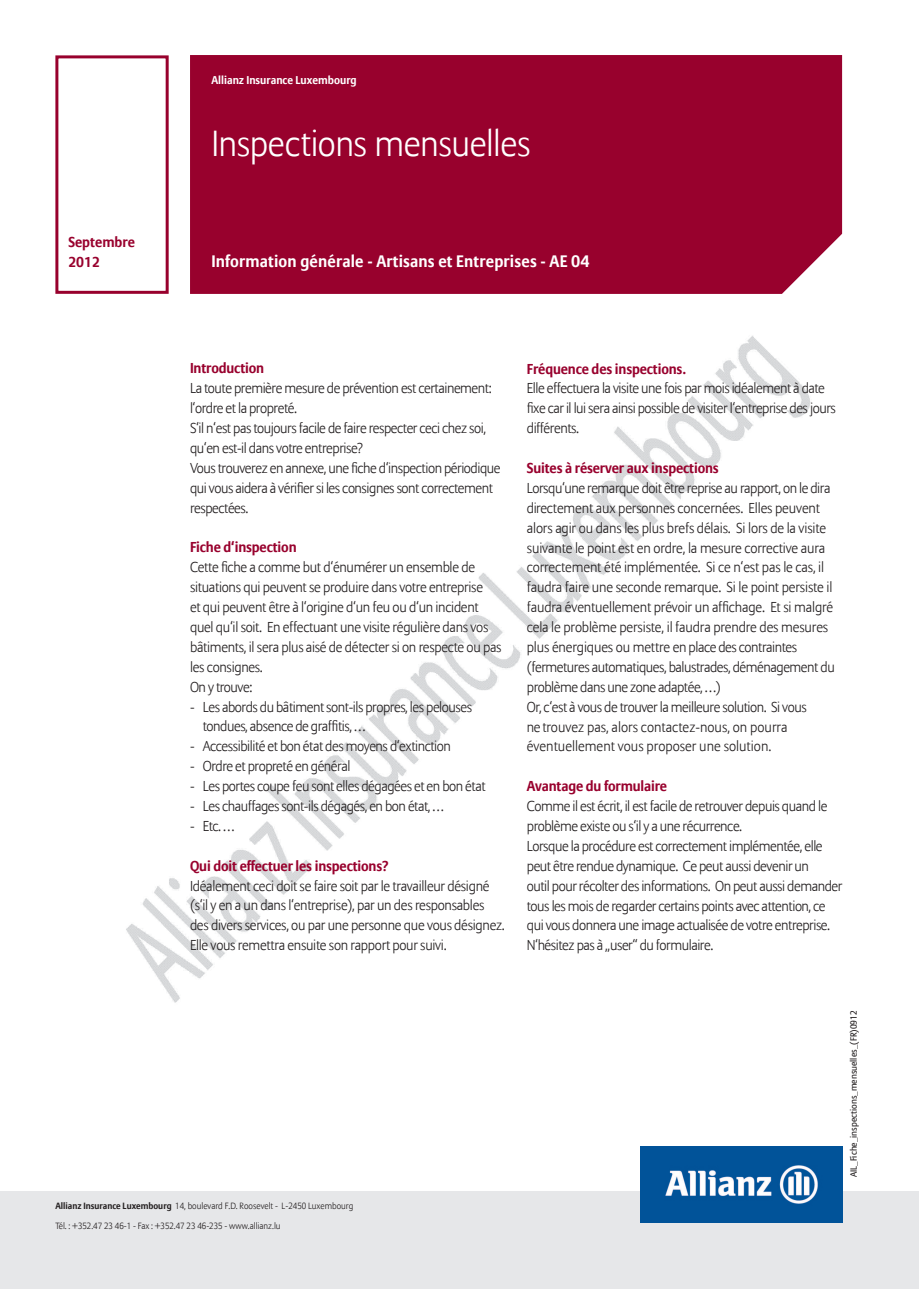
<style>
.page{position:relative;width:919px;height:1289px;background:#fff}
.page>*{position:absolute;margin:0;border:0;box-sizing:border-box;transform-origin:0 0}
.t1{font:300 36px "Allianz Sans";letter-spacing:-.015em;color:#fff}
.t2{font:700 16.5px "Allianz Sans";letter-spacing:.01em;color:#fff}
.t3{font:300 14.25px/20px "Allianz Sans";letter-spacing:-.03em;color:#231f20}
.t4{font:300 14.25px/20px "Allianz Sans";letter-spacing:-.01em;color:#231f20}
.t5{font:700 14.25px/20px "Allianz Sans";letter-spacing:-.01em;color:#98012d}
.t6{font:700 11.25px "Allianz Sans";color:#fff}
.t7{font:300 9px "Allianz Sans";color:#231f20}
.t8{font:9px "Allianz Sans";color:#231f20}
.s1{font-weight:700}
</style>
<div class="page">
<div style="left:0;top:1191px;width:918px;height:97px;background:#e6e7e9"></div>
<img style="left:126px;top:55px;width:717px;height:948px">
<img style="left:640px;top:1146px;width:202px;height:75px">
<div style="left:190px;top:55px;width:652px;height:239px;background:#98012d"></div>
<div style="left:55px;top:55px;width:114px;height:239px;border:3px solid #98012d"></div>
<p class="t6" style="left:211px;top:73px;width:147px">Allianz Insurance Luxembourg</p>
<p class="t5" style="left:68px;top:232px;width:68px">Septembre<br>2012</p>
<h1 class="t1" style="left:211px;top:122px;width:321px">Inspections mensuelles</h1>
<p class="t2" style="left:211px;top:251px;width:379px">Information générale - Artisans et Entreprises - AE 04</p>
<p class="t5" style="left:190px;top:359px;width:76px">Introduction</p>
<p class="t3" style="left:190px;top:379px;width:312px">La toute première mesure de prévention est certainement: l‘ordre et la propreté.<br>S‘il n‘est pas toujours facile de faire respecter ceci chez soi, qu‘en est-il dans votre entreprise?<br>Vous trouverez en annexe, une fiche d‘inspection périodique qui vous aidera à vérifier si les consignes sont correctement respectées.</p>
<p class="t5" style="left:190px;top:538px;width:108px">Fiche d‘inspection</p>
<p class="t3" style="left:190px;top:558px;width:313px">Cette fiche a comme but d‘énumérer un ensemble de situations qui peuvent se produire dans votre entreprise<br>et qui peuvent être à l‘origine d‘un feu ou d‘un incident quel qu‘il soit. En effectuant une visite régulière dans vos bâtiments, il sera plus aisé de détecter si on respecte ou pas les consignes.<br>On y trouve:</p>
<p class="t3" style="left:203px;top:697px;width:271px;text-indent:-13px">- Les abords du bâtiment sont-ils propres, les pelouses tondues, absence de graffitis, …</p>
<p class="t3" style="left:190px;top:737px;width:262px">- Accessibilité et bon état des moyens d‘extinction</p>
<p class="t3" style="left:190px;top:757px;width:162px">- Ordre et propreté en général</p>
<p class="t3" style="left:190px;top:776px;width:297px">- Les portes coupe feu sont elles dégagées et en bon état</p>
<p class="t3" style="left:190px;top:796px;width:255px">- Les chauffages sont-ils dégagés, en bon état, …</p>
<p class="t3" style="left:190px;top:816px;width:46px">- Etc. …</p>
<p class="t5" style="left:190px;top:856px;width:200px">Qui doit effectuer les inspections?</p>
<p class="t3" style="left:190px;top:876px;width:316px">Idéalement ceci doit se faire soit par le travailleur désigné (s‘il y en a un dans l‘entreprise), par un des responsables des divers services, ou par une personne que vous désignez.<br>Elle vous remettra ensuite son rapport pour suivi.</p>
<p class="t5" style="left:527px;top:359px;width:161px">Fréquence des inspections.</p>
<p class="t3" style="left:527px;top:379px;width:310px">Elle effectuera la visite une fois par mois idéalement à date fixe car il lui sera ainsi possible de visiter l‘entreprise des jours différents.</p>
<p class="t5" style="left:527px;top:458px;width:193px">Suites à réserver aux inspections</p>
<p class="t4" style="left:527px;top:478px;width:309px">Lorsqu‘une remarque doit être reprise au rapport, on le dira directement aux personnes concernées. Elles peuvent alors agir ou dans les plus brefs délais. Si lors de la visite suivante le point est en ordre, la mesure corrective aura correctement été implémentée. Si ce n‘est pas le cas, il faudra faire une seconde remarque. Si le point persiste il faudra éventuellement prévoir un affichage. Et si malgré cela le problème persiste, il faudra prendre des mesures plus énergiques ou mettre en place des contraintes (fermetures automatiques, balustrades, déménagement du problème dans une zone adaptée, …)<br>Or, c‘est à vous de trouver la meilleure solution. Si vous<br>ne trouvez pas, alors contactez-nous, on pourra éventuellement vous proposer une solution.</p>
<p class="t5" style="left:527px;top:776px;width:142px">Avantage du formulaire</p>
<p class="t3" style="left:527px;top:796px;width:317px">Comme il est écrit, il est facile de retrouver depuis quand le problème existe ou s‘il y a une récurrence.<br>Lorsque la procédure est correctement implémentée, elle peut être rendue dynamique. Ce peut aussi devenir un<br>outil pour récolter des informations. On peut aussi demander tous les mois de regarder certains points avec attention, ce qui vous donnera une image actualisée de votre entreprise.<br>N‘hésitez pas à „user“ du formulaire.</p>
<p class="t8" style="left:848px;top:1177px;width:168px;rotate:-90deg">AIL_Fiche_inspections_mensuelles_(FR)0912</p>
<p class="t7" style="left:55px;top:1199px;width:299px"><span class="s1">Allianz Insurance Luxembourg</span> 14, boulevard F.D. Roosevelt - L-2450 Luxembourg</p>
<p class="t7" style="left:55px;top:1219px;width:227px">Tél. : +352.47 23 46-1 - Fax : +352.47 23 46-235 - www.allianz.lu</p>
</div>
